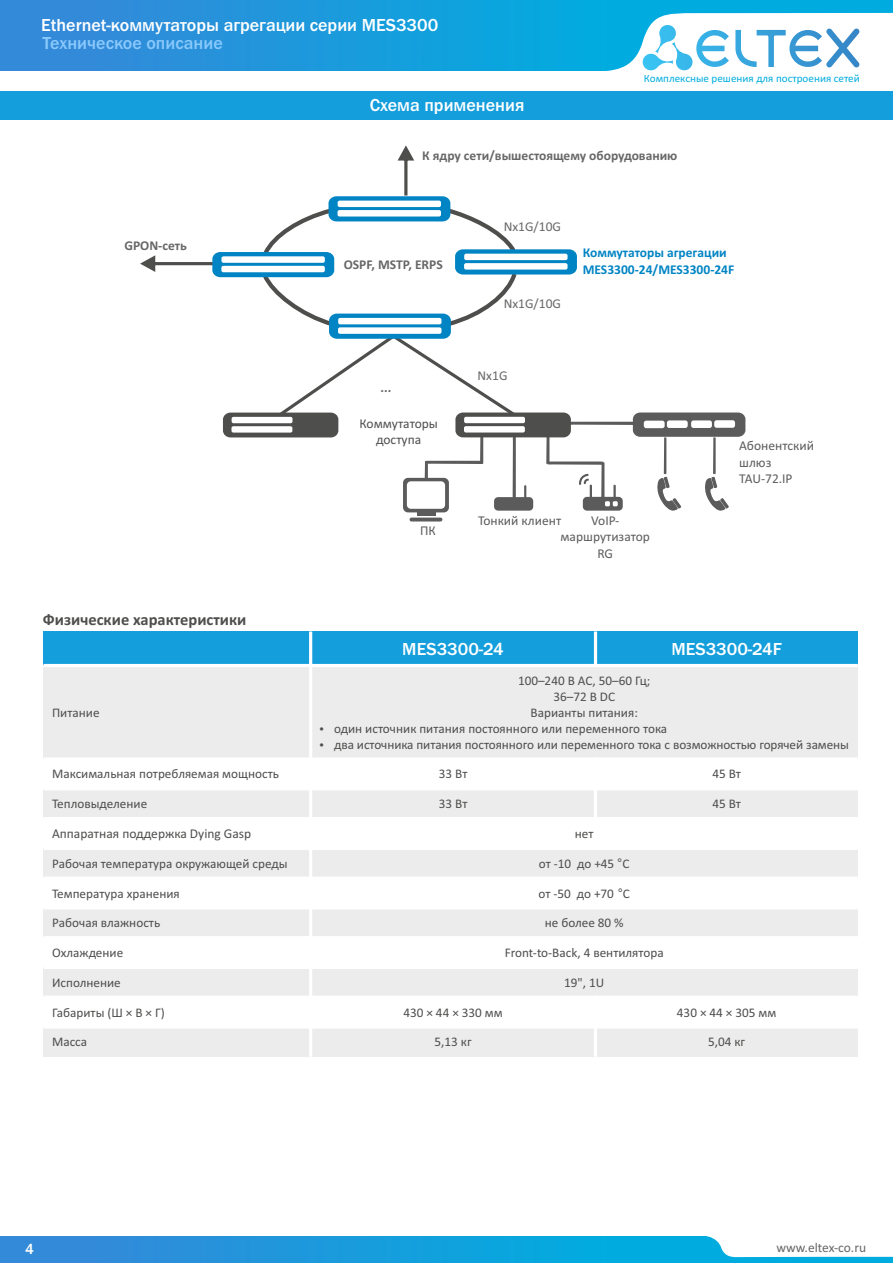
<style>
.page{position:relative;width:893px;height:1263px;background:#fff}
.page>*{position:absolute;margin:0;border:0;box-sizing:border-box;transform-origin:0 0}
.t1{font:500 18px "Franklin Gothic";color:#fff}
.t2{font:500 18px "Franklin Gothic";color:#8ac9fc}
.t3{font:700 16.5px "Calibri";color:#4e4e4d}
.t4{font:500 15px "Franklin Gothic";color:#fff}
.t5{font:700 13.5px "Calibri";color:#676767}
.t6{font:13.5px/16.5px "Calibri";color:#5b5b5b;text-align:center}
.t7{font:13.5px/16.5px "Calibri";color:#4e4e4d;text-align:center}
.t8{font:700 13.5px/16.5px "Calibri";color:#0084c4}
.t9{font:13.5px "Calibri";color:#676767}
.t10{font:13.5px "Calibri";color:#666}
.t11{font:13.2px "Calibri";color:#4e4e4d}
.t12{font:11.1px "Calibri";color:#00acdf}
.s1{font-family:"Arial"}
</style>
<div class="page">
<div style="left:0;top:0;width:893px;height:71px;background:linear-gradient(to right,#3489d9,#00b4e0)"></div>
<div style="left:0;top:1236px;width:893px;height:27px;background:linear-gradient(to right,#3489d9,#00b4e0)"></div>
<svg style="left:703px;top:1236px;width:190px;height:21px"></svg>
<hr style="left:417px;top:512px;width:18px;height:3px;background:#5b5b5b">
<hr style="left:410px;top:518px;width:32px;height:3px;background:#5b5b5b;border-radius:2px">
<svg style="left:140px;top:145px;width:605px;height:367px"></svg>
<div style="left:0;top:91px;width:893px;height:29px;background:#159edc"></div>
<div style="left:44px;top:631px;width:267px;height:34px;background:#159edc"></div>
<div style="left:311px;top:631px;width:284px;height:34px;background:#159edc"></div>
<div style="left:595px;top:631px;width:263px;height:34px;background:#159edc"></div>
<div style="left:44px;top:665px;width:267px;height:94px;background:#ececec"></div>
<div style="left:311px;top:665px;width:547px;height:94px;background:#ececec"></div>
<div style="left:44px;top:789px;width:267px;height:30px;background:#ececec"></div>
<div style="left:311px;top:789px;width:284px;height:30px;background:#ececec"></div>
<div style="left:595px;top:789px;width:263px;height:30px;background:#ececec"></div>
<div style="left:44px;top:848px;width:267px;height:30px;background:#ececec"></div>
<div style="left:311px;top:848px;width:547px;height:30px;background:#ececec"></div>
<div style="left:44px;top:908px;width:267px;height:30px;background:#ececec"></div>
<div style="left:311px;top:908px;width:547px;height:30px;background:#ececec"></div>
<div style="left:44px;top:967px;width:267px;height:30px;background:#ececec"></div>
<div style="left:311px;top:967px;width:547px;height:30px;background:#ececec"></div>
<div style="left:44px;top:1027px;width:267px;height:30px;background:#ececec"></div>
<div style="left:311px;top:1027px;width:284px;height:30px;background:#ececec"></div>
<div style="left:595px;top:1027px;width:263px;height:30px;background:#ececec"></div>
<hr style="left:309px;top:631px;width:3px;height:426px;background:#fff">
<hr style="left:594px;top:995px;width:3px;height:62px;background:#fff">
<hr style="left:594px;top:757px;width:3px;height:63px;background:#fff">
<hr style="left:594px;top:631px;width:3px;height:36px;background:#fff">
<hr style="left:44px;top:1025px;width:814px;height:3px;background:#fff">
<hr style="left:44px;top:995px;width:814px;height:4px;background:#fff">
<hr style="left:44px;top:966px;width:814px;height:3px;background:#fff">
<hr style="left:44px;top:936px;width:814px;height:3px;background:#fff">
<hr style="left:44px;top:906px;width:814px;height:3px;background:#fff">
<hr style="left:44px;top:876px;width:814px;height:4px;background:#fff">
<hr style="left:44px;top:847px;width:814px;height:3px;background:#fff">
<hr style="left:44px;top:817px;width:814px;height:3px;background:#fff">
<hr style="left:44px;top:787px;width:814px;height:3px;background:#fff">
<hr style="left:44px;top:757px;width:814px;height:4px;background:#fff">
<hr style="left:44px;top:664px;width:814px;height:3px;background:#fff">
<svg style="left:589px;top:13px;width:304px;height:58px"></svg>
<h1 class="t1" style="left:41px;top:19px;width:399px">Ethernet-коммутаторы агрегации серии MES3300</h1>
<h1 class="t2" style="left:42px;top:36px;width:182px">Техническое описание</h1>
<h1 class="t1" style="left:370px;top:99px;width:156px">Схема применения</h1>
<p class="t12" style="left:644px;top:73px;width:217px">Комплексные решения для построения сетей</p>
<p class="t5" style="left:422px;top:150px;width:257px">К ядру сети/вышестоящему оборудованию</p>
<p class="t5" style="left:124px;top:240px;width:64px">GPON-сеть</p>
<p class="t3" style="left:43px;top:612px;width:205px">Физические характеристики</p>
<p class="t11" style="left:52px;top:707px;width:49px">Питание</p>
<p class="t5" style="left:344px;top:259px;width:100px">OSPF, MSTP, ERPS</p>
<p class="t5" style="left:381px;top:381px;width:12px">...</p>
<p class="t7" style="left:359px;top:416px;width:80px">Коммутаторы доступа</p>
<p class="t6" style="left:420px;top:523px;width:17px">ПК</p>
<p class="t9" style="left:504px;top:220px;width:59px">Nх1G/10G</p>
<p class="t9" style="left:504px;top:298px;width:59px">Nх1G/10G</p>
<p class="t8" style="left:583px;top:245px;width:153px">Коммутаторы агрегации<br>MES3300-24/MES3300-24F</p>
<p class="t9" style="left:478px;top:369px;width:31px">Nх1G</p>
<p class="t6" style="left:739px;top:439px;width:76px;text-align:left">Абонентский шлюз<br>TAU-72.IP</p>
<p class="t6" style="left:478px;top:513px;width:85px">Тонкий клиент</p>
<p class="t6" style="left:560px;top:513px;width:91px">VoIP&shy;маршрутизатор<br>RG</p>
<h1 class="t1" style="left:402px;top:642px;width:103px">MES3300-24</h1>
<h1 class="t1" style="left:671px;top:642px;width:112px">MES3300-24F</h1>
<p class="t11" style="left:518px;top:675px;width:134px">100–240 В AC, 50–60 Гц;</p>
<p class="t11" style="left:553px;top:691px;width:63px">36–72 В DC</p>
<p class="t11" style="left:531px;top:707px;width:109px">Варианты питания:</p>
<p class="t11" style="left:334px;top:723px;width:335px">один источник питания постоянного или переменного тока</p>
<p class="t11" style="left:334px;top:739px;width:516px">два источника питания постоянного или переменного тока с возможностью горячей замены</p>
<p class="t11" style="left:52px;top:768px;width:228px">Максимальная потребляемая мощность</p>
<p class="t11" style="left:439px;top:768px;width:30px">33 Вт</p>
<p class="t11" style="left:712px;top:768px;width:30px">45 Вт</p>
<p class="t11" style="left:52px;top:798px;width:97px">Тепловыделение</p>
<p class="t11" style="left:439px;top:798px;width:30px">33 Вт</p>
<p class="t11" style="left:712px;top:798px;width:30px">45 Вт</p>
<p class="t7" style="left:52px;top:826px;width:201px">Аппаратная поддержка Dying Gasp</p>
<p class="t11" style="left:575px;top:828px;width:20px">нет</p>
<p class="t11" style="left:52px;top:858px;width:237px">Рабочая температура окружающей среды</p>
<p class="t11" style="left:539px;top:858px;width:92px">от -10 до +45 <span class="s1">°</span>С</p>
<p class="t11" style="left:52px;top:888px;width:129px">Температура хранения</p>
<p class="t11" style="left:538px;top:888px;width:93px">от -50 до +70 <span class="s1">°</span>С</p>
<p class="t11" style="left:52px;top:917px;width:110px">Рабочая влажность</p>
<p class="t11" style="left:545px;top:917px;width:81px">не более 80 %</p>
<p class="t11" style="left:52px;top:947px;width:73px">Охлаждение</p>
<p class="t11" style="left:505px;top:947px;width:160px">Front-to-Back, 4 вентилятора</p>
<p class="t11" style="left:52px;top:977px;width:70px">Исполнение</p>
<p class="t11" style="left:564px;top:977px;width:42px">19", 1U</p>
<p class="t11" style="left:52px;top:1007px;width:114px">Габариты (Ш × В × Г)</p>
<p class="t11" style="left:403px;top:1007px;width:101px">430 × 44 × 330 мм</p>
<p class="t11" style="left:677px;top:1007px;width:101px">430 × 44 × 305 мм</p>
<p class="t11" style="left:52px;top:1036px;width:37px">Масса</p>
<p class="t11" style="left:435px;top:1036px;width:39px">5,13 кг</p>
<p class="t11" style="left:708px;top:1036px;width:39px">5,04 кг</p>
<p class="t4" style="left:25px;top:1243px;width:10px">4</p>
<p class="t10" style="left:776px;top:1242px;width:91px">www.eltex-co.ru</p>
</div>
